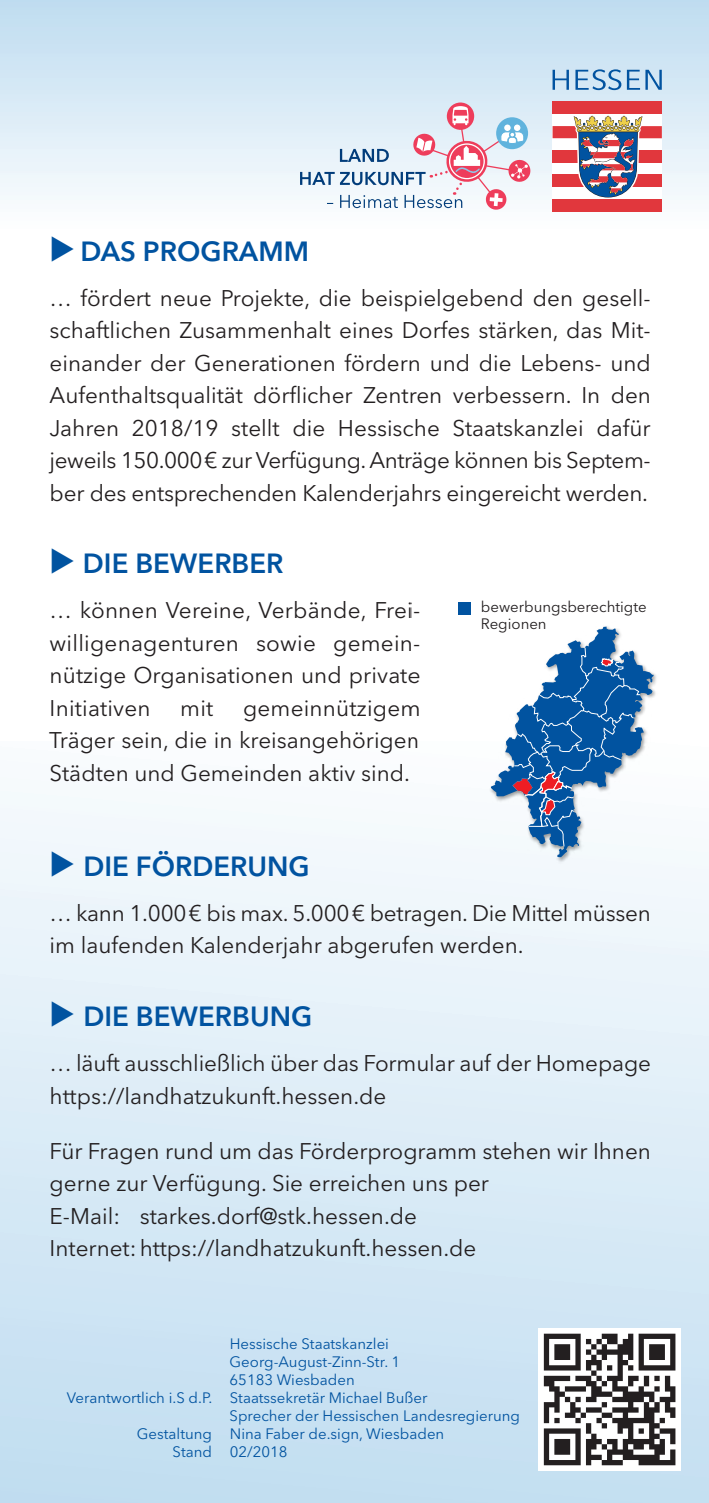
<style>
.page{position:relative;width:709px;height:1503px;background:#fff}
.page>*{position:absolute;margin:0;border:0;box-sizing:border-box;transform-origin:0 0}
.t1{font:600 27.5px "Avenir Next LT Pro";color:#0153a0}
.t2{font:22.5px/32.5px "Avenir Next LT Pro";color:#231f20;text-align:justify}
.t3{font:15px "Avenir Next LT Pro";color:#0153a0}
.t4{font:15px/17.5px "Avenir Next LT Pro";color:#231f20}
.s1{font-family:"Lucida Grande";font-weight:700;font-size:30px}
</style>
<div class="page">
<div style="left:0;top:0;width:709px;height:229px;background:linear-gradient(to bottom,#bedcf0,#fdfefe)"></div>
<div style="left:0;top:741px;width:709px;height:761px;background:linear-gradient(to bottom,#fbfcfe,#c1ddf0)"></div>
<div style="left:538px;top:1328px;width:142px;height:142px;background:#fff"></div>
<svg style="left:544px;top:1333px;width:131px;height:132px"></svg>
<img style="left:412px;top:673px;width:278px;height:207px">
<svg style="left:491px;top:626px;width:162px;height:231px"></svg>
<svg style="left:446px;top:102px;width:28px;height:28px"></svg>
<svg style="left:300px;top:106px;width:231px;height:104px"></svg>
<div style="left:552px;top:102px;width:110px;height:109px;background:#fff"></div>
<div style="left:552px;top:102px;width:110px;height:12px;background:#e1373d"></div>
<div style="left:552px;top:126px;width:110px;height:12px;background:#e1373d"></div>
<div style="left:552px;top:150px;width:110px;height:13px;background:#e1373d"></div>
<div style="left:552px;top:175px;width:110px;height:12px;background:#e1373d"></div>
<div style="left:552px;top:199px;width:110px;height:12px;background:#e1373d"></div>
<svg style="left:572px;top:115px;width:72px;height:83px"></svg>
<svg style="left:552px;top:70px;width:17px;height:20px"></svg>
<svg style="left:575px;top:69px;width:46px;height:21px"></svg>
<svg style="left:627px;top:70px;width:34px;height:20px"></svg>
<div style="left:458px;top:602px;width:13px;height:13px;background:#0153a0"></div>
<p class="t1" style="left:50px;top:241px;width:261px"><span class="s1">►</span> DAS PROGRAMM</p>
<p class="t2" style="left:49px;top:284px;width:603px">… fördert neue Projekte, die beispielgebend den gesell&shy;schaftlichen Zusammenhalt eines Dorfes stärken, das Mit&shy;einander der Generationen fördern und die Lebens- und Aufenthaltsqualität dörflicher Zentren verbessern. In den Jahren 2018/19 stellt die Hessische Staatskanzlei dafür jeweils 150.000€ zur Verfügung.Anträge können bis Septem&shy;ber des entsprechenden Kalenderjahrs eingereicht werden.</p>
<p class="t1" style="left:50px;top:554px;width:235px"><span class="s1">►</span> DIE BEWERBER</p>
<p class="t2" style="left:50px;top:597px;width:372px">… können Vereine, Verbände, Frei&shy;willigenagenturen sowie gemein&shy;nützige Organisationen und private Initiativen</p>
<p class="t2" style="left:49px;top:694px;width:373px;text-indent:194px">gemeinnützigem Träger sein, die in kreisangehörigen Städten und Gemeinden aktiv sind.</p>
<p class="t2" style="left:180px;top:694px;width:35px">mit</p>
<p class="t4" style="left:481px;top:599px;width:167px">bewerbungsberechtigte<br>Regionen</p>
<p class="t1" style="left:50px;top:856px;width:262px"><span class="s1">►</span> DIE FÖRDERUNG</p>
<p class="t2" style="left:50px;top:899px;width:603px">… kann 1.000€ bis max. 5.000€ betragen. Die Mittel müssen im laufenden Kalenderjahr abgerufen werden.</p>
<p class="t1" style="left:50px;top:1006px;width:264px"><span class="s1">►</span> DIE BEWERBUNG</p>
<p class="t2" style="left:50px;top:1049px;width:603px">… läuft ausschließlich über das Formular auf der Homepage https://landhatzukunft.hessen.de</p>
<p class="t2" style="left:50px;top:1137px;width:603px;text-align:left">Für Fragen rund um das Förderprogramm stehen wir Ihnen gerne zur Verfügung. Sie erreichen uns per<br>E-Mail: starkes.dorf@stk.hessen.de Internet:https://landhatzukunft.hessen.de</p>
<p class="t3" style="left:230px;top:1338px;width:161px">Hessische Staatskanzlei</p>
<p class="t3" style="left:230px;top:1356px;width:172px">Georg-August-Zinn-Str. 1</p>
<p class="t3" style="left:230px;top:1374px;width:127px">65183 Wiesbaden</p>
<p class="t3" style="left:67px;top:1392px;width:362px">Verantwortlich i.S d.P. Staatssekretär Michael Bußer</p>
<p class="t3" style="left:230px;top:1410px;width:292px">Sprecher der Hessischen Landesregierung</p>
<p class="t3" style="left:137px;top:1428px;width:309px">Gestaltung Nina Faber de.sign, Wiesbaden</p>
<p class="t3" style="left:173px;top:1446px;width:116px">Stand 02/2018</p>
</div>
